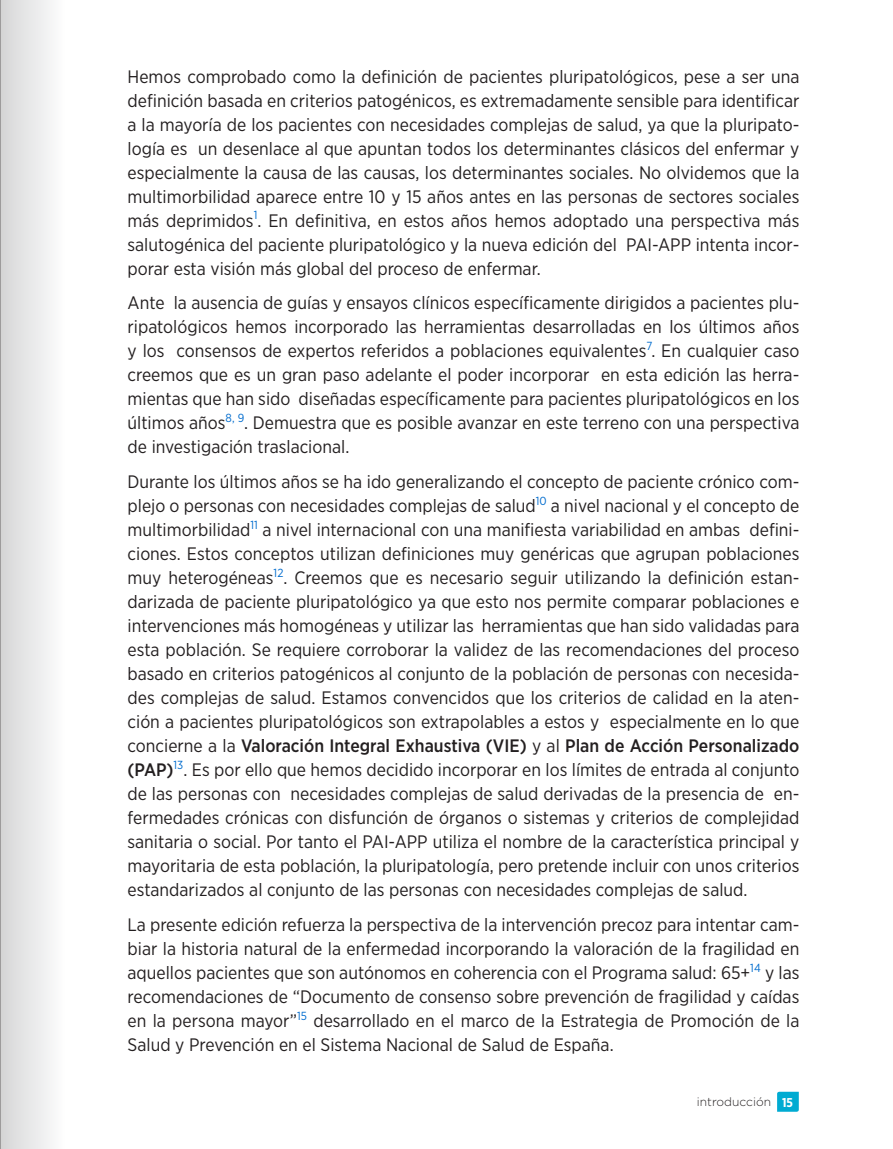
<style>
.page{position:relative;width:893px;height:1149px;background:#fff}
.page>*{position:absolute;margin:0;border:0;box-sizing:border-box;transform-origin:0 0}
.cuerpo_texto_sin_rej{font:18px/24px "Gotham Narrow";color:#231f20;text-align:justify}
.t1{font:700 12.75px "Gotham X Narrow";color:#fff;scale:1.11 1}
.t2{font:300 12px "Gotham";color:#231f20}
.s1{font-weight:500}
</style>
<div class="page">
<svg style="left:777px;top:1091px;width:22px;height:20px"></svg>
<div style="left:0;top:0;width:72px;height:1148px;background:linear-gradient(to right,#d5d5d6,#fff)"></div>
<p class="cuerpo_texto_sin_rej" style="left:128px;top:64px;width:673px">Hemos comprobado como la definición de pacientes pluripatológicos, pese a ser una definición basada en criterios patogénicos, es extremadamente sensible para identificar a la mayoría de los pacientes con necesidades complejas de salud, ya que la pluripato&shy;logía es un desenlace al que apuntan todos los determinantes clásicos del enfermar y especialmente la causa de las causas, los determinantes sociales. No olvidemos que la multimorbilidad aparece entre 10 y 15 años antes en las personas de sectores sociales más deprimidos<sup>1</sup>. En definitiva, en estos años hemos adoptado una perspectiva más salutogénica del paciente pluripatológico y la nueva edición del PAI-APP intenta incor&shy;porar esta visión más global del proceso de enfermar.</p>
<p class="cuerpo_texto_sin_rej" style="left:128px;top:290px;width:673px">Ante la ausencia de guías y ensayos clínicos específicamente dirigidos a pacientes plu&shy;ripatológicos hemos incorporado las herramientas desarrolladas en los últimos años y los consensos de expertos referidos a poblaciones equivalentes<sup>7</sup>. En cualquier caso creemos que es un gran paso adelante el poder incorporar en esta edición las herra&shy;mientas que han sido diseñadas específicamente para pacientes pluripatológicos en los últimos años<sup>8,</sup> <sup>9</sup>. Demuestra que es posible avanzar en este terreno con una perspectiva de investigación traslacional.</p>
<p class="cuerpo_texto_sin_rej" style="left:128px;top:469px;width:673px">Durante los últimos años se ha ido generalizando el concepto de paciente crónico com&shy;plejo o personas con necesidades complejas de salud<sup>10</sup> a nivel nacional y el concepto de multimorbilidad<sup>11</sup> a nivel internacional con una manifiesta variabilidad en ambas defini&shy;ciones. Estos conceptos utilizan definiciones muy genéricas que agrupan poblaciones muy heterogéneas<sup>12</sup>. Creemos que es necesario seguir utilizando la definición estan&shy;darizada de paciente pluripatológico ya que esto nos permite comparar poblaciones e intervenciones más homogéneas y utilizar las herramientas que han sido validadas para esta población. Se requiere corroborar la validez de las recomendaciones del proceso basado en criterios patogénicos al conjunto de la población de personas con necesida&shy;des complejas de salud. Estamos convencidos que los criterios de calidad en la aten&shy;ción a pacientes pluripatológicos son extrapolables a estos y especialmente en lo que concierne a la <span class="s1">Valoración Integral Exhaustiva (VIE)</span> y al <span class="s1">Plan de Acción Personalizado (PAP)</span><sup>13</sup>. Es por ello que hemos decidido incorporar en los límites de entrada al conjunto de las personas con necesidades complejas de salud derivadas de la presencia de en&shy;fermedades crónicas con disfunción de órganos o sistemas y criterios de complejidad sanitaria o social. Por tanto el PAI-APP utiliza el nombre de la característica principal y mayoritaria de esta población, la pluripatología, pero pretende incluir con unos criterios estandarizados al conjunto de las personas con necesidades complejas de salud.</p>
<p class="cuerpo_texto_sin_rej" style="left:128px;top:912px;width:673px">La presente edición refuerza la perspectiva de la intervención precoz para intentar cam&shy;biar la historia natural de la enfermedad incorporando la valoración de la fragilidad en aquellos pacientes que son autónomos en coherencia con el Programa salud: 65+<sup>14</sup> y las recomendaciones de “Documento de consenso sobre prevención de fragilidad y caídas en la persona mayor”<sup>15</sup> desarrollado en el marco de la Estrategia de Promoción de la Salud y Prevención en el Sistema Nacional de Salud de España.</p>
<p class="t2" style="left:697px;top:1094px;width:76px">introducción</p>
<p class="t1" style="left:782px;top:1094px;width:11px">15</p>
</div>
